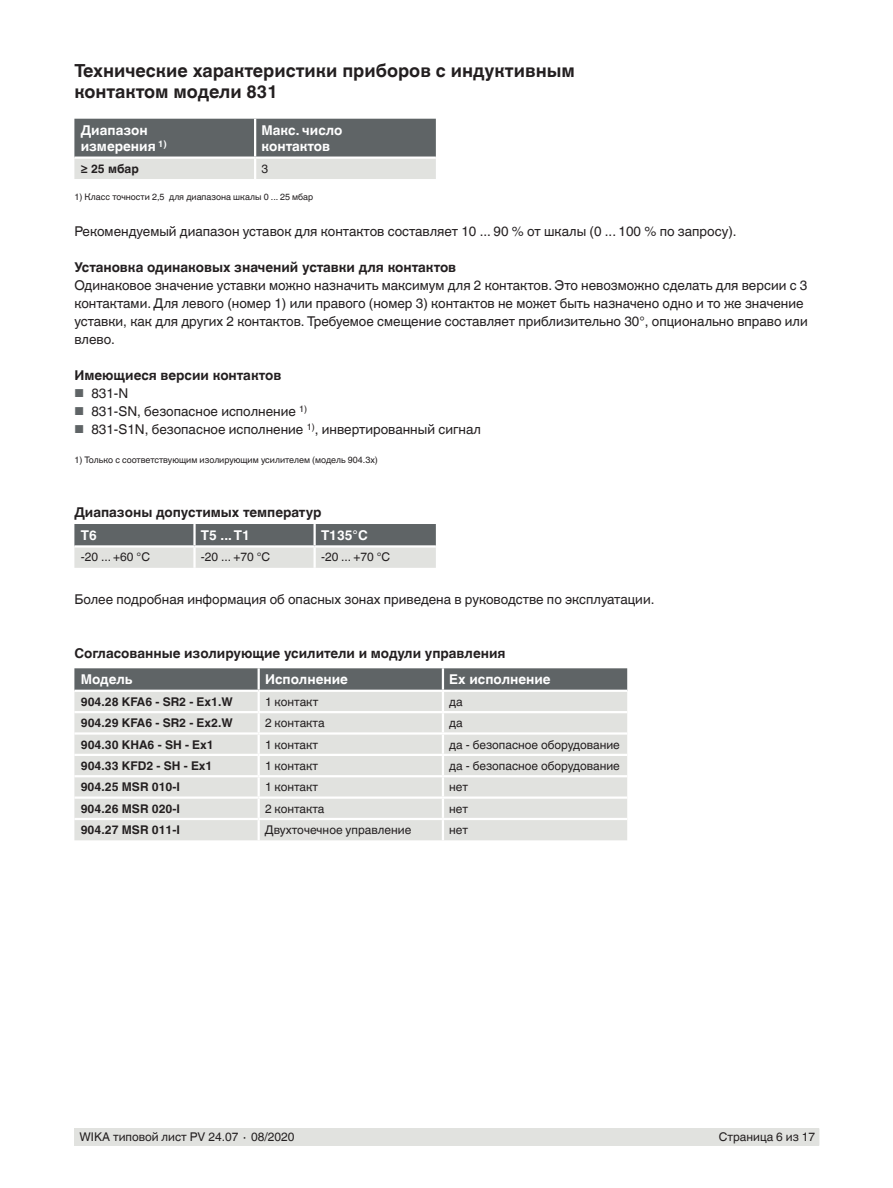
<style>
.page{position:relative;width:893px;height:1188px;background:#fff}
.page>*{position:absolute;margin:0;border:0;box-sizing:border-box;transform-origin:0 0}
.t1{font:700 18px/21px "Helvetica World";color:#231f20}
.t2{font:13.5px/18px "Helvetica World";color:#231f20}
.t3{font:700 13.5px "Helvetica World";color:#231f20}
.t4{font:700 13.5px/16.5px "Helvetica World";color:#fff}
.t5{font:12px "Helvetica World";color:#231f20}
.t6{font:700 12px "Helvetica World";color:#231f20}
.t7{font:9px "Helvetica World";color:#231f20}
.s1{font-size:11.55px;color:#5f6466}
</style>
<div class="page">
<div style="left:75px;top:1128px;width:744px;height:17px;background:#e1e2df"></div>
<svg style="left:74px;top:119px;width:362px;height:60px;background:#8e9192"></svg>
<hr style="left:254px;top:119px;width:2px;height:38px;background:#fff">
<hr style="left:254px;top:159px;width:2px;height:20px;background:#fff">
<hr style="left:74px;top:157px;width:181px;height:2px;background:#fff">
<hr style="left:255px;top:157px;width:181px;height:2px;background:#fff">
<svg style="left:74px;top:524px;width:362px;height:44px;background:#9ea1a1"></svg>
<hr style="left:193px;top:524px;width:3px;height:21px;background:#fff">
<hr style="left:313px;top:524px;width:3px;height:21px;background:#fff">
<hr style="left:193px;top:548px;width:3px;height:20px;background:#fff">
<hr style="left:315px;top:545px;width:121px;height:3px;background:#fff">
<hr style="left:313px;top:548px;width:3px;height:20px;background:#fff">
<hr style="left:74px;top:545px;width:121px;height:3px;background:#fff">
<hr style="left:195px;top:545px;width:120px;height:3px;background:#fff">
<div style="left:74px;top:820px;width:553px;height:20px;background:#e1e2df"></div>
<svg style="left:74px;top:668px;width:553px;height:150px;background:#d1d2d0"></svg>
<hr style="left:258px;top:820px;width:2px;height:20px;background:#fff">
<hr style="left:442px;top:820px;width:2px;height:20px;background:#fff">
<hr style="left:74px;top:690px;width:185px;height:2px;background:#fff">
<hr style="left:259px;top:690px;width:184px;height:2px;background:#fff">
<hr style="left:443px;top:690px;width:184px;height:2px;background:#fff">
<h1 class="t1" style="left:74px;top:60px;width:502px">Технические характеристики приборов с индуктивным контактом модели 831</h1>
<p class="t4" style="left:81px;top:122px;width:87px">Диапазон измерения <sup>1)</sup></p>
<p class="t4" style="left:261px;top:122px;width:83px">Макс. число контактов</p>
<p class="t6" style="left:81px;top:161px;width:60px">≥ 25 мбар</p>
<p class="t5" style="left:261px;top:161px;width:8px">3</p>
<p class="t7" style="left:74px;top:192px;width:240px">1) Класс точности 2,5 для диапазона шкалы 0 ... 25 мбар</p>
<p class="t2" style="left:74px;top:222px;width:664px">Рекомендуемый диапазон уставок для контактов составляет 10 ... 90 % от шкалы (0 ... 100 % по запросу).</p>
<p class="t3" style="left:74px;top:259px;width:383px">Установка одинаковых значений уставки для контактов</p>
<p class="t2" style="left:74px;top:276px;width:735px">Одинаковое значение уставки можно назначить максимум для 2 контактов. Это невозможно сделать для версии с 3 контактами. Для левого (номер 1) или правого (номер 3) контактов не может быть назначено одно и то же значение уставки, как для других 2 контактов. Требуемое смещение составляет приблизительно 30°, опционально вправо или влево.</p>
<p class="t3" style="left:74px;top:367px;width:208px">Имеющиеся версии контактов</p>
<p class="t2" style="left:74px;top:384px;width:55px"><span class="s1">■</span> 831-N</p>
<p class="t2" style="left:74px;top:402px;width:234px"><span class="s1">■</span> 831-SN, безопасное исполнение <sup>1)</sup></p>
<p class="t2" style="left:74px;top:420px;width:408px"><span class="s1">■</span> 831-S1N, безопасное исполнение <sup>1)</sup>, инвертированный сигнал</p>
<p class="t7" style="left:74px;top:454px;width:305px">1) Только с соответствующим изолирующим усилителем (модель 904.3x)</p>
<p class="t3" style="left:74px;top:504px;width:249px">Диапазоны допустимых температур</p>
<p class="t4" style="left:81px;top:527px;width:18px">T6</p>
<p class="t4" style="left:201px;top:527px;width:51px">T5 ... T1</p>
<p class="t4" style="left:321px;top:527px;width:48px">T135°C</p>
<p class="t5" style="left:81px;top:550px;width:71px">-20 ... +60 °C</p>
<p class="t5" style="left:201px;top:550px;width:71px">-20 ... +70 °C</p>
<p class="t5" style="left:321px;top:550px;width:71px">-20 ... +70 °C</p>
<p class="t2" style="left:74px;top:590px;width:582px">Более подробная информация об опасных зонах приведена в руководстве по эксплуатации.</p>
<p class="t3" style="left:74px;top:645px;width:433px">Согласованные изолирующие усилители и модули управления</p>
<p class="t4" style="left:81px;top:671px;width:53px">Модель</p>
<p class="t4" style="left:265px;top:671px;width:84px">Исполнение</p>
<p class="t4" style="left:449px;top:671px;width:103px">Ex исполнение</p>
<p class="t6" style="left:81px;top:695px;width:154px">904.28 KFA6 - SR2 - Ex1.W</p>
<p class="t5" style="left:265px;top:695px;width:55px">1 контакт</p>
<p class="t5" style="left:449px;top:695px;width:15px">да</p>
<p class="t6" style="left:81px;top:716px;width:154px">904.29 KFA6 - SR2 - Ex2.W</p>
<p class="t5" style="left:265px;top:716px;width:61px">2 контакта</p>
<p class="t5" style="left:449px;top:716px;width:15px">да</p>
<p class="t6" style="left:81px;top:737px;width:134px">904.30 KHA6 - SH - Ex1</p>
<p class="t5" style="left:265px;top:737px;width:55px">1 контакт</p>
<p class="t5" style="left:449px;top:737px;width:172px">да - безопасное оборудование</p>
<p class="t6" style="left:81px;top:759px;width:133px">904.33 KFD2 - SH - Ex1</p>
<p class="t5" style="left:265px;top:759px;width:55px">1 контакт</p>
<p class="t5" style="left:449px;top:759px;width:172px">да - безопасное оборудование</p>
<p class="t6" style="left:81px;top:780px;width:101px">904.25 MSR 010-I</p>
<p class="t5" style="left:265px;top:780px;width:55px">1 контакт</p>
<p class="t5" style="left:449px;top:780px;width:20px">нет</p>
<p class="t6" style="left:81px;top:801px;width:101px">904.26 MSR 020-I</p>
<p class="t5" style="left:265px;top:801px;width:61px">2 контакта</p>
<p class="t5" style="left:449px;top:801px;width:20px">нет</p>
<p class="t6" style="left:81px;top:823px;width:101px">904.27 MSR 011-I</p>
<p class="t5" style="left:265px;top:823px;width:148px">Двухточечное управление</p>
<p class="t5" style="left:449px;top:823px;width:20px">нет</p>
<p class="t5" style="left:80px;top:1130px;width:217px">WIKA типовой лист PV 24.07 ∙ 08/2020</p>
<p class="t5" style="left:719px;top:1130px;width:98px">Страница 6 из 17</p>
</div>
